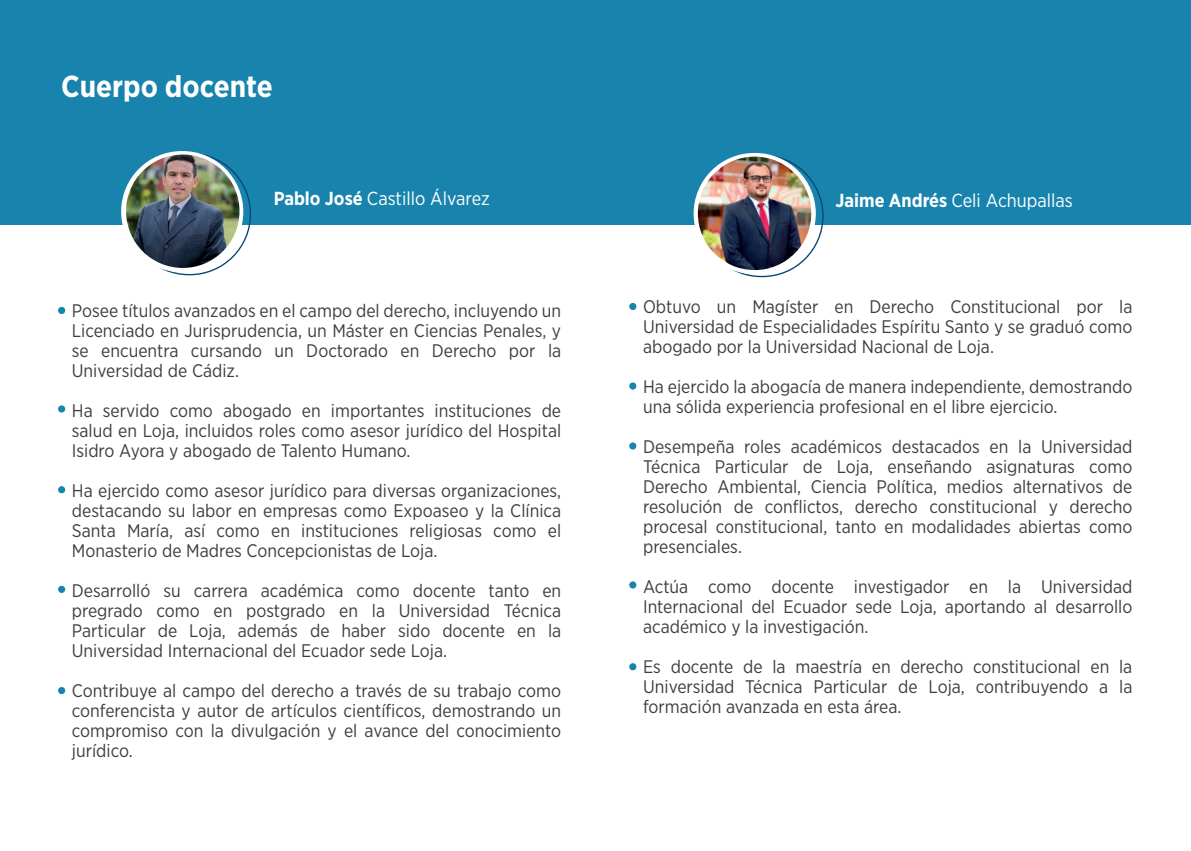
<style>
.page{position:relative;width:1191px;height:851px;background:#fff}
.page>*{position:absolute;margin:0;border:0;box-sizing:border-box;transform-origin:0 0}
.t1{font:700 30.2px "Gotham Narrow";color:#fff}
.t2{font:18.8px "Gotham Narrow";color:#fff}
.t3{font:18.2px/20px "Gotham Narrow";color:#3e3e3f;text-align:justify}
.s1{font-weight:700}
</style>
<div class="page">
<div style="left:0;top:0;width:1191px;height:224px;background:#1884ad"></div>
<div style="left:121px;top:151px;width:122px;height:121px;background:#fff;border-radius:61px"></div>
<svg style="left:57px;top:306px;width:9px;height:8px"></svg>
<svg style="left:693px;top:153px;width:122px;height:121px;fill:#fff"></svg>
<img style="left:698px;top:157px;width:113px;height:113px;border-radius:57px">
<svg style="left:628px;top:302px;width:9px;height:9px"></svg>
<svg style="left:628px;top:382px;width:9px;height:8px"></svg>
<svg style="left:628px;top:442px;width:9px;height:8px"></svg>
<svg style="left:628px;top:581px;width:9px;height:8px"></svg>
<svg style="left:628px;top:662px;width:9px;height:9px"></svg>
<svg style="left:57px;top:405px;width:9px;height:8px"></svg>
<svg style="left:57px;top:485px;width:9px;height:9px"></svg>
<svg style="left:57px;top:585px;width:9px;height:9px"></svg>
<svg style="left:57px;top:686px;width:9px;height:9px"></svg>
<img style="left:126px;top:154px;width:113px;height:114px;border-radius:57px">
<h1 class="t1" style="left:61px;top:67px;width:213px">Cuerpo docente</h1>
<p class="t2" style="left:274px;top:187px;width:218px"><span class="s1">Pablo José</span> Castillo Álvarez</p>
<p class="t3" style="left:72px;top:300px;width:491px">Posee títulos avanzados en el campo del derecho, incluyendo un Licenciado en Jurisprudencia, un Máster en Ciencias Penales, y se encuentra cursando un Doctorado en Derecho por la Universidad de Cádiz.</p>
<p class="t3" style="left:72px;top:400px;width:491px">Ha servido como abogado en importantes instituciones de salud en Loja, incluidos roles como asesor jurídico del Hospital Isidro Ayora y abogado de Talento Humano.</p>
<p class="t3" style="left:72px;top:480px;width:491px">Ha ejercido como asesor jurídico para diversas organizaciones, destacando su labor en empresas como Expoaseo y la Clínica Santa María, así como en instituciones religiosas como el Monasterio de Madres Concepcionistas de Loja.</p>
<p class="t3" style="left:72px;top:580px;width:491px">Desarrolló su carrera académica como docente tanto en pregrado como en postgrado en la Universidad Técnica Particular de Loja, además de haber sido docente en la Universidad Internacional del Ecuador sede Loja.</p>
<p class="t3" style="left:72px;top:680px;width:491px">Contribuye al campo del derecho a través de su trabajo como conferencista y autor de artículos científicos, demostrando un compromiso con la divulgación y el avance del conocimiento jurídico.</p>
<p class="t2" style="left:835px;top:189px;width:239px"><span class="s1">Jaime Andrés</span> Celi Achupallas</p>
<p class="t3" style="left:643px;top:296px;width:491px">Obtuvo un Magíster en Derecho Constitucional por la Universidad de Especialidades Espíritu Santo y se graduó como abogado por la Universidad Nacional de Loja.</p>
<p class="t3" style="left:643px;top:376px;width:491px">Ha ejercido la abogacía de manera independiente, demostrando una sólida experiencia profesional en el libre ejercicio.</p>
<p class="t3" style="left:643px;top:436px;width:491px">Desempeña roles académicos destacados en la Universidad Técnica Particular de Loja, enseñando asignaturas como Derecho Ambiental, Ciencia Política, medios alternativos de resolución de conflictos, derecho constitucional y derecho procesal constitucional, tanto en modalidades abiertas como presenciales.</p>
<p class="t3" style="left:643px;top:576px;width:491px">Actúa como docente investigador en la Universidad Internacional del Ecuador sede Loja, aportando al desarrollo académico y la investigación.</p>
<p class="t3" style="left:643px;top:656px;width:491px">Es docente de la maestría en derecho constitucional en la Universidad Técnica Particular de Loja, contribuyendo a la formación avanzada en esta área.</p>
</div>
